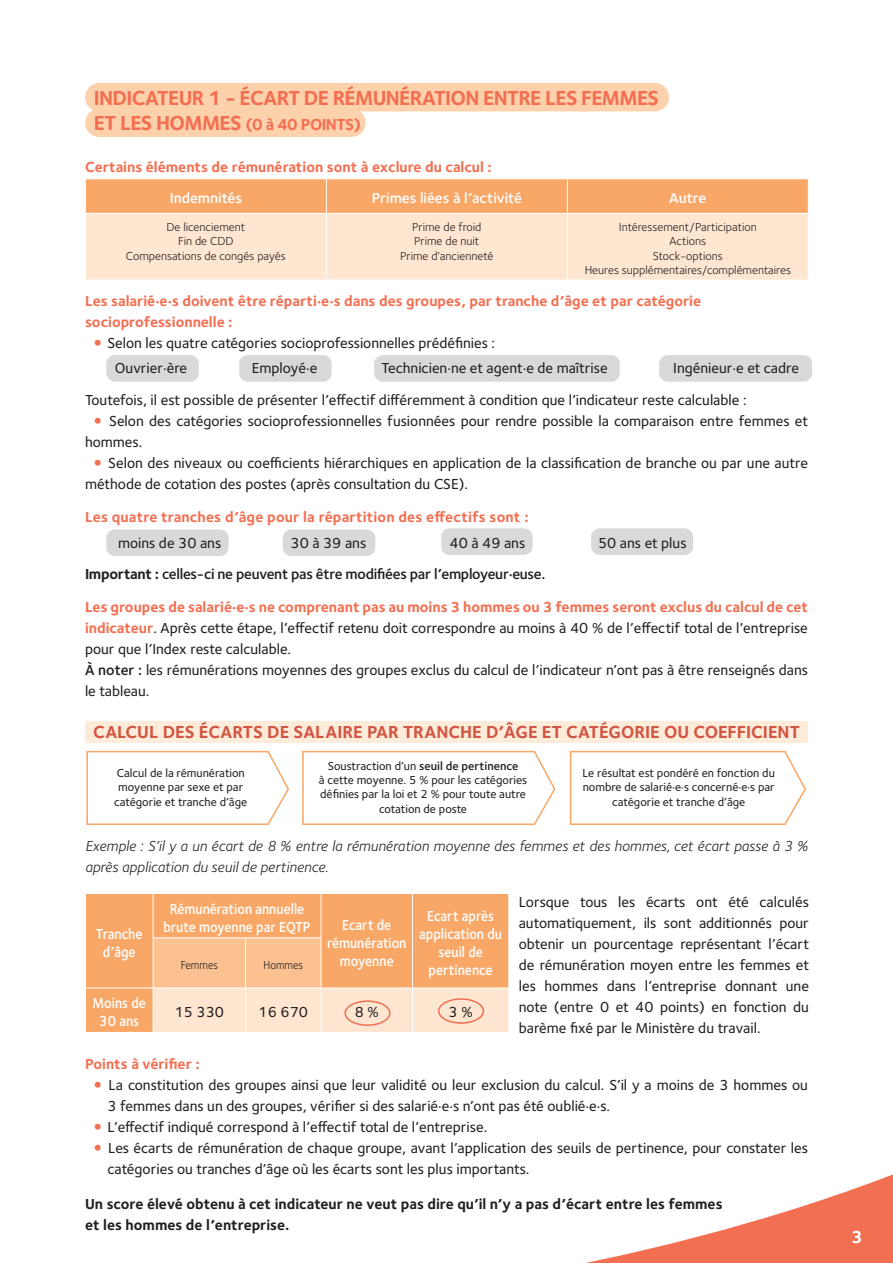
<style>
.page{position:relative;width:893px;height:1263px;background:#fff}
.page>*{position:absolute;margin:0;border:0;box-sizing:border-box;transform-origin:0 0}
.t1{font:700 21px "Foundry Sterling";letter-spacing:-.03em;color:#f36f51}
.t2{font:700 18px "Foundry Sterling";color:#d15744}
.t3{font:700 18px "Foundry Sterling";color:#fff}
.t4{font:700 16.5px "Foundry Sterling";letter-spacing:-.03em;color:#f36f51}
.t5{font:500 15px/21px "Foundry Sterling";color:#231f20}
.t6{font:700 15px/21px "Foundry Sterling";color:#f36f51}
.t7{font:600 15px/18px "Foundry Sterling";color:#fff;text-align:center;scale:.9 1}
.t8{font:italic 15px/21px "Foundry Sterling";color:#231f20}
.t9{font:700 15px/21px "Foundry Sterling";color:#231f20}
.t10{font:600 15px "Foundry Sterling";letter-spacing:-.02em;color:#231f20}
.t11{font:600 15px "Foundry Sterling";color:#fff}
.t12{font:500 12px/14.4px "Foundry Sterling";color:#231f20;text-align:center}
.t13{font:12px/14.4px "Foundry Sterling";color:#231f20;text-align:center}
.t14{font:12px "Foundry Sterling";color:#231f20;scale:.9 1}
.s1{font-size:21px}
.s2{font-family:"Zapfino";font-weight:400;color:#f36f51}
.s3{font-weight:700}
.s4{font-weight:700;color:#f36f51}
.s5{font-weight:600}
</style>
<div class="page">
<div style="left:106px;top:355px;width:93px;height:27px;background:#d8d9db;border-radius:9px"></div>
<div style="left:239px;top:355px;width:93px;height:27px;background:#d8d9db;border-radius:9px"></div>
<div style="left:374px;top:355px;width:246px;height:27px;background:#d8d9db;border-radius:9px"></div>
<div style="left:659px;top:355px;width:153px;height:27px;background:#d8d9db;border-radius:9px"></div>
<div style="left:106px;top:529px;width:123px;height:27px;background:#d8d9db;border-radius:9px"></div>
<div style="left:283px;top:529px;width:92px;height:27px;background:#d8d9db;border-radius:9px"></div>
<div style="left:441px;top:528px;width:92px;height:27px;background:#d8d9db;border-radius:9px"></div>
<div style="left:591px;top:528px;width:102px;height:27px;background:#d8d9db;border-radius:9px"></div>
<div style="left:99px;top:83px;width:556px;height:28px;background:#fdd1ab"></div>
<div style="left:99px;top:108px;width:252px;height:29px;background:#fdd1ab"></div>
<div style="left:85px;top:721px;width:723px;height:21px;background:#feecda"></div>
<div style="left:86px;top:179px;width:722px;height:34px;background:#f9a766"></div>
<div style="left:86px;top:214px;width:722px;height:66px;background:#fee6d1"></div>
<hr style="left:326px;top:179px;width:1px;height:34px;background:#fff">
<hr style="left:567px;top:179px;width:1px;height:34px;background:#fff">
<hr style="left:326px;top:214px;width:1px;height:66px;background:#fff">
<hr style="left:567px;top:214px;width:1px;height:66px;background:#fff">
<svg style="left:586px;top:1174px;width:307px;height:89px"></svg>
<div style="left:86px;top:894px;width:422px;height:138px;background:#f9a766"></div>
<svg style="left:154px;top:938px;width:354px;height:94px;background:#fbcaa2"></svg>
<hr style="left:153px;top:894px;width:1px;height:43px;background:#fff">
<hr style="left:321px;top:894px;width:1px;height:43px;background:#fff">
<hr style="left:412px;top:894px;width:1px;height:44px;background:#fff">
<hr style="left:412px;top:938px;width:1px;height:50px;background:#fff">
<hr style="left:153px;top:937px;width:93px;height:1px;background:#fff">
<hr style="left:153px;top:938px;width:1px;height:50px;background:#fff">
<hr style="left:153px;top:988px;width:93px;height:1px;background:#fff">
<hr style="left:245px;top:988px;width:1px;height:44px;background:#fff">
<hr style="left:321px;top:988px;width:91px;height:1px;background:#fff">
<hr style="left:321px;top:988px;width:1px;height:44px;background:#fff">
<hr style="left:412px;top:988px;width:97px;height:1px;background:#fff">
<hr style="left:412px;top:988px;width:1px;height:44px;background:#fff">
<hr style="left:85px;top:988px;width:68px;height:1px;background:#fff">
<hr style="left:153px;top:988px;width:1px;height:44px;background:#fff">
<hr style="left:246px;top:937px;width:75px;height:1px;background:#fff">
<hr style="left:245px;top:938px;width:1px;height:50px;background:#fff">
<hr style="left:321px;top:938px;width:1px;height:50px;background:#fff">
<hr style="left:246px;top:988px;width:75px;height:1px;background:#fff">
<svg style="left:86px;top:750px;width:203px;height:75px"></svg>
<svg style="left:302px;top:750px;width:254px;height:75px"></svg>
<svg style="left:569px;top:750px;width:237px;height:75px"></svg>
<div style="left:344px;top:1000px;width:47px;height:26px;border:2px solid #f36f51;border-radius:50%"></div>
<div style="left:438px;top:998px;width:46px;height:26px;border:2px solid #f36f51;border-radius:50%"></div>
<h1 class="t1" style="left:94px;top:86px;width:567px">INDICATEUR 1 - ÉCART DE RÉMUNÉRATION ENTRE LES FEMMES</h1>
<p class="t4" style="left:94px;top:115px;width:269px"><span class="s1">ET LES HOMMES</span> (0 à 40 POINTS)</p>
<p class="t6" style="left:85px;top:158px;width:408px">Certains éléments de rémunération sont à exclure du calcul :</p>
<p class="t11" style="left:170px;top:189px;width:74px">Indemnités</p>
<p class="t11" style="left:372px;top:189px;width:152px">Primes liées à l’activité</p>
<p class="t11" style="left:669px;top:189px;width:39px">Autre</p>
<p class="t13" style="left:126px;top:220px;width:161px">De licenciement<br>Fin de CDD<br>Compensations de congés payés</p>
<p class="t13" style="left:400px;top:220px;width:95px">Prime de froid<br>Prime de nuit<br>Prime d’ancienneté</p>
<p class="t13" style="left:585px;top:220px;width:208px">Intéressement/Participation<br>Actions<br>Stock-options<br>Heures supplémentaires/complémentaires</p>
<p class="t6" style="left:85px;top:291px;width:618px">Les salarié∙e∙s doivent être réparti∙e∙s dans des groupes, par tranche d’âge et par catégorie socioprofessionnelle :</p>
<p class="t5" style="left:115px;top:330px;width:382px;line-height:25.5px;text-indent:-30px"><span class="s2">•</span> Selon les quatre catégories socioprofessionnelles prédéfinies :<br>Ouvrier·ère</p>
<p class="t5" style="left:85px;top:353px;width:715px;line-height:31.5px;text-indent:588px">Ingénieur·e et cadre<br>Toutefois, il est possible de présenter l’effectif différemment à condition que l’indicateur reste calculable :</p>
<p class="t5" style="left:85px;top:411px;width:724px"><span class="s2">•</span> Selon des catégories socioprofessionnelles fusionnées pour rendre possible la comparaison entre femmes et hommes.</p>
<p class="t5" style="left:85px;top:453px;width:724px"><span class="s2">•</span> Selon des niveaux ou coefficients hiérarchiques en application de la classification de branche ou par une autre méthode de cotation des postes (après consultation du CSE).</p>
<p class="t6" style="left:85px;top:507px;width:445px">Les quatre tranches d’âge pour la répartition des effectifs sont :</p>
<p class="t5" style="left:118px;top:532px;width:105px">moins de 30 ans</p>
<p class="t5" style="left:291px;top:532px;width:77px">30 à 39 ans</p>
<p class="t5" style="left:450px;top:532px;width:77px">40 à 49 ans</p>
<p class="t5" style="left:598px;top:532px;width:90px">50 ans et plus</p>
<p class="t10" style="left:85px;top:565px;width:462px"><span class="s3">Important :</span> celles-ci ne peuvent pas être modifiées par l’employeur·euse.</p>
<p class="t5" style="left:85px;top:597px;width:724px"><span class="s4">Les groupes de salarié∙e∙s ne comprenant pas au moins 3 hommes ou 3 femmes seront exclus du calcul de cet indicateur</span>. Après cette étape, l’effectif retenu doit correspondre au moins à 40 % de l’effectif total de l’entreprise pour que l’Index reste calculable.<br><span class="s5">À noter :</span> les rémunérations moyennes des groupes exclus du calcul de l’indicateur n’ont pas à être renseignés dans le tableau.</p>
<p class="t2" style="left:93px;top:721px;width:708px">CALCUL DES ÉCARTS DE SALAIRE PAR TRANCHE D’ÂGE ET CATÉGORIE OU COEFFICIENT</p>
<p class="t5" style="left:252px;top:358px;width:67px">Employé·e</p>
<p class="t5" style="left:382px;top:358px;width:228px">Technicien·ne et agent·e de maîtrise</p>
<p class="t12" style="left:114px;top:766px;width:134px">Calcul de la rémunération moyenne par sexe et par catégorie et tranche d’âge</p>
<p class="t12" style="left:319px;top:758px;width:210px">Soustraction d’un <span class="s5">seuil de pertinence<br></span>à cette moyenne. 5 % pour les catégories définies par la loi et 2 % pour toute autre cotation de poste</p>
<p class="t12" style="left:583px;top:766px;width:194px">Le résultat est pondéré en fonction du nombre de salarié·e·s concerné·e·s par catégorie et tranche d’âge</p>
<p class="t8" style="left:85px;top:835px;width:724px">Exemple : S’il y a un écart de 8 % entre la rémunération moyenne des femmes et des hommes, cet écart passe à 3 % après application du seuil de pertinence.</p>
<p class="t7" style="left:96px;top:925px;width:53px">Tranche d’âge</p>
<p class="t7" style="left:163px;top:900px;width:165px">Rémunération annuelle brute moyenne par EQTP</p>
<p class="t14" style="left:181px;top:958px;width:43px">Femmes</p>
<p class="t14" style="left:264px;top:958px;width:45px">Hommes</p>
<p class="t7" style="left:327px;top:916px;width:90px">Ecart de rémunération moyenne</p>
<p class="t7" style="left:419px;top:907px;width:93px">Ecart après application du seuil de pertinence</p>
<p class="t7" style="left:93px;top:995px;width:61px">Moins de<br>30 ans</p>
<p class="t5" style="left:175px;top:1002px;width:51px">15 330</p>
<p class="t5" style="left:259px;top:1002px;width:51px">16 670</p>
<p class="t5" style="left:355px;top:1002px;width:26px">8 %</p>
<p class="t5" style="left:449px;top:1002px;width:26px">3 %</p>
<p class="t5" style="left:519px;top:892px;width:292px;text-align:justify">Lorsque tous les écarts ont été calculés automatiquement, ils sont additionnés pour obtenir un pourcentage représentant l’écart de rémunération moyen entre les femmes et les hommes dans l’entreprise donnant une note (entre 0 et 40 points) en fonction du barème fixé par le Ministère du travail.</p>
<p class="t6" style="left:85px;top:1054px;width:116px">Points à vérifier :</p>
<p class="t5" style="left:108px;top:1075px;width:702px;text-indent:-22px"><span class="s2">•</span> La constitution des groupes ainsi que leur validité ou leur exclusion du calcul. S’il y a moins de 3 hommes ou<br>3 femmes dans un des groupes, vérifier si des salarié∙e∙s n’ont pas été oublié∙e∙s.</p>
<p class="t5" style="left:85px;top:1117px;width:404px"><span class="s2">•</span> L’effectif indiqué correspond à l’effectif total de l’entreprise.</p>
<p class="t5" style="left:108px;top:1138px;width:702px;text-indent:-22px"><span class="s2">•</span> Les écarts de rémunération de chaque groupe, avant l’application des seuils de pertinence, pour constater les catégories ou tranches d’âge où les écarts sont les plus importants.</p>
<p class="t9" style="left:85px;top:1194px;width:639px">Un score élevé obtenu à cet indicateur ne veut pas dire qu’il n’y a pas d’écart entre les femmes et les hommes de l’entreprise.</p>
<p class="t3" style="left:851px;top:1226px;width:13px">3</p>
</div>
